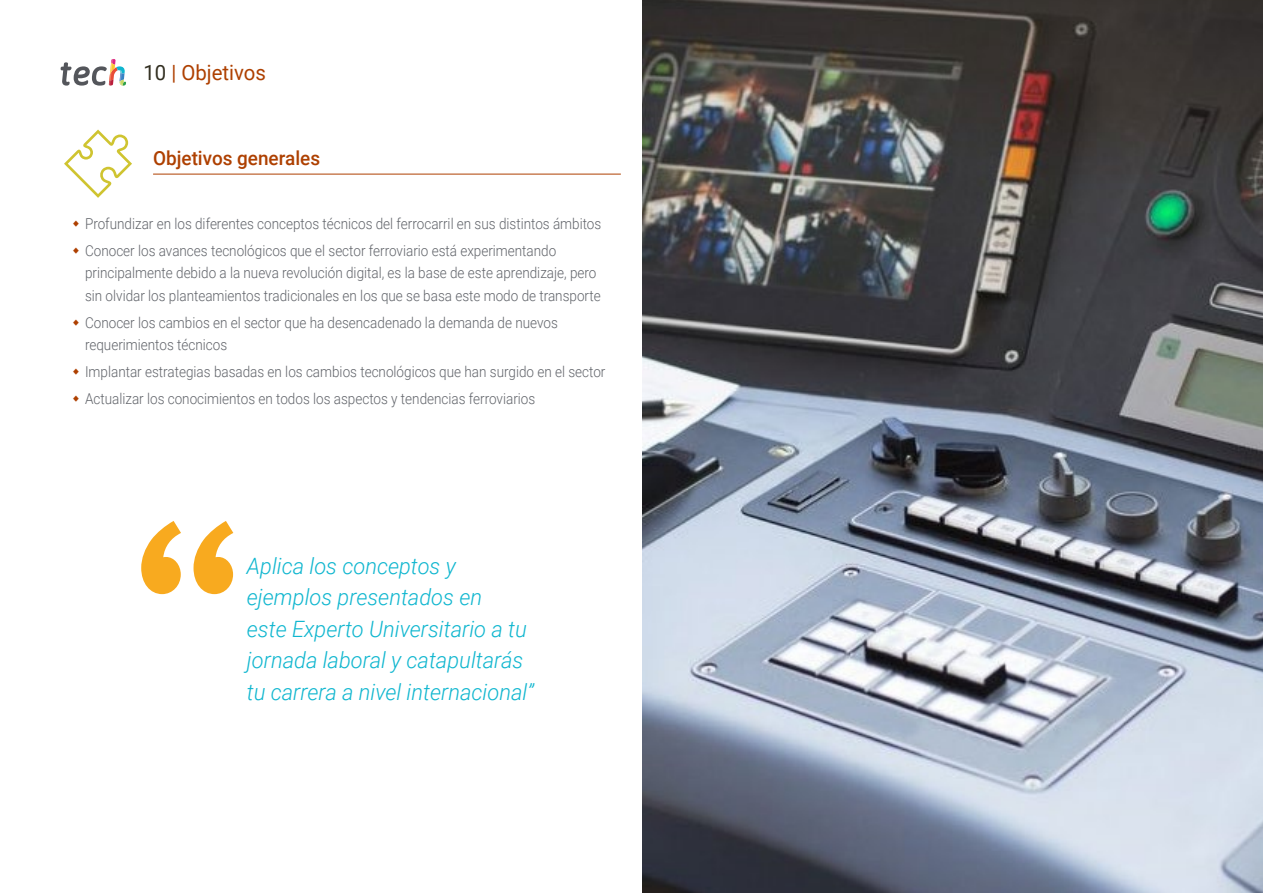
<style>
.page{position:relative;width:1263px;height:893px;background:#fff}
.page>*{position:absolute;margin:0;border:0;box-sizing:border-box;transform-origin:0 0}
.t1{font:italic 300 22.5px/31.5px "Roboto";color:#0fb6cf}
.t2{font:21px "Roboto";color:#ae4000}
.t3{font:500 19.5px "Roboto";color:#ae4000}
.t4{font:300 15px/26.7px "Roboto";color:#61646a;scale:.9 1}
.s1{color:#312e20}
</style>
<div class="page">
<img style="left:642px;top:0;width:621px;height:893px">
<hr style="left:153px;top:174px;width:468px;height:1px;background:#ae4000">
<svg style="left:64px;top:130px;width:68px;height:68px"></svg>
<svg style="left:61px;top:59px;width:65px;height:27px"></svg>
<svg style="left:141px;top:521px;width:92px;height:73px"></svg>
<h2 class="t2" style="left:144px;top:57px;width:124px"><span class="s1">10</span> | Objetivos</h2>
<h3 class="t3" style="left:153px;top:144px;width:169px">Objetivos generales</h3>
<p class="t4" style="left:85px;top:210px;width:575px">Profundizar en los diferentes conceptos técnicos del ferrocarril en sus distintos ámbitos<br>Conocer los avances tecnológicos que el sector ferroviario está experimentando</p>
<p class="t4" style="left:85px;top:261px;width:574px;line-height:22.5px">principalmente debido a la nueva revolución digital, es la base de este aprendizaje, pero sin olvidar los planteamientos tradicionales en los que se basa este modo de transporte</p>
<p class="t4" style="left:85px;top:310px;width:527px;line-height:22.5px">Conocer los cambios en el sector que ha desencadenado la demanda de nuevos requerimientos técnicos</p>
<p class="t4" style="left:85px;top:358px;width:580px">Implantar estrategias basadas en los cambios tecnológicos que han surgido en el sector<br>Actualizar los conocimientos en todos los aspectos y tendencias ferroviarios</p>
<h1 class="t1" style="left:247px;top:549px;width:288px">Aplica los conceptos y ejemplos presentados en<br>este Experto Universitario a tu jornada laboral y catapultarás tu carrera a nivel internacional”</h1>
</div>
